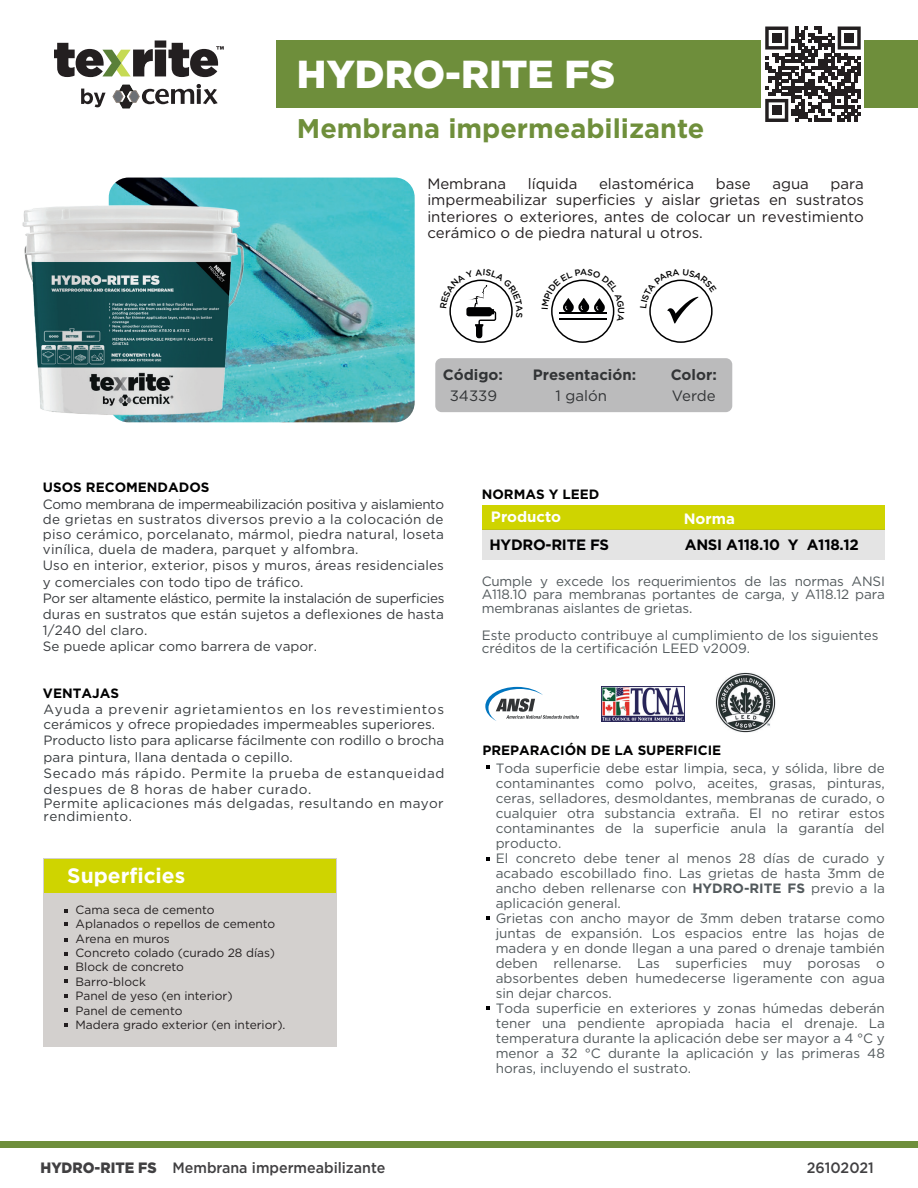
<style>
.page{position:relative;width:918px;height:1188px;background:#fff}
.page>*{position:absolute;margin:0;border:0;box-sizing:border-box;transform-origin:0 0}
.t1{font:900 39px "Gotham";color:#fff}
.t2{font:700 27px "Gotham";color:#6f8f3b}
.t3{font:700 20.85px "Gotham";color:#fff}
.t4{font:15px/16.5px "Gotham";color:#231f20;text-align:justify}
.t5{font:500 15px "Gotham";color:#414042;scale:.95 1}
.t6{font:700 15px "Gotham";letter-spacing:-.02em;color:#000001}
.t7{font:700 15px "Gotham";color:#323436}
.t8{font:700 15px "Gotham";color:#fff}
.t9{font:15px "Gotham";color:#323436}
.t10{font:13.5px/15px "Gotham";color:#52595c}
.t11{font:13.5px/15.8px "Gotham";letter-spacing:.005em;color:#383b3e}
.t12{font:13.5px/15.9px "Gotham";letter-spacing:.025em;color:#373b3e}
.t13{font:700 13.5px "Gotham";color:#000001}
.t14{font:12px/14.4px "Gotham";color:#231f20}
.t15{font:500 8.85px "Gotham";color:#000001}
.s1{font-weight:700}
.s2{font-weight:900}
</style>
<div class="page">
<div style="left:435px;top:358px;width:297px;height:54px;background:#bbbbbc;border-radius:6px"></div>
<div style="left:44px;top:859px;width:293px;height:188px;background:#d3d0ce"></div>
<div style="left:44px;top:860px;width:292px;height:33px;background:#cfd400"></div>
<svg style="left:64px;top:952px;width:3px;height:4px"></svg>
<svg style="left:64px;top:966px;width:3px;height:4px"></svg>
<svg style="left:64px;top:1008px;width:3px;height:4px"></svg>
<svg style="left:64px;top:994px;width:3px;height:4px"></svg>
<svg style="left:485px;top:687px;width:94px;height:34px"></svg>
<img style="left:601px;top:687px;width:83px;height:34px">
<div style="left:482px;top:505px;width:403px;height:24px;background:#cfd400"></div>
<div style="left:482px;top:529px;width:403px;height:31px;background:#e4e4e4"></div>
<img style="left:715px;top:672px;width:61px;height:61px">
<svg style="left:486px;top:765px;width:3px;height:4px"></svg>
<svg style="left:486px;top:857px;width:3px;height:4px"></svg>
<svg style="left:486px;top:916px;width:3px;height:4px"></svg>
<svg style="left:486px;top:1006px;width:3px;height:4px"></svg>
<img style="left:109px;top:178px;width:306px;height:244px">
<svg style="left:54px;top:40px;width:170px;height:37px"></svg>
<svg style="left:113px;top:84px;width:105px;height:24px"></svg>
<svg style="left:81px;top:89px;width:25px;height:18px"></svg>
<div style="left:277px;top:40px;width:641px;height:68px;background:#6e8e3b"></div>
<div style="left:0;top:1141px;width:918px;height:7px;background:#6e8e3b"></div>
<img style="left:22px;top:202px;width:223px;height:216px">
<div style="left:762px;top:23px;width:102px;height:102px;background:#fff"></div>
<svg style="left:765px;top:27px;width:96px;height:95px"></svg>
<div style="left:772px;top:33px;width:10px;height:10px;background:#231f20"></div>
<div style="left:844px;top:33px;width:10px;height:10px;background:#231f20"></div>
<div style="left:772px;top:106px;width:10px;height:9px;background:#231f20"></div>
<svg style="left:649px;top:279px;width:64px;height:45px"></svg>
<svg style="left:449px;top:279px;width:64px;height:59px"></svg>
<svg style="left:551px;top:279px;width:64px;height:42px"></svg>
<h1 class="t1" style="left:297px;top:48px;width:320px">HYDRO-RITE FS</h1>
<h2 class="t2" style="left:297px;top:111px;width:409px">Membrana impermeabilizante</h2>
<p class="t4" style="left:427px;top:175px;width:80px">Membrana</p>
<p class="t4" style="left:528px;top:175px;width:51px">líquida</p>
<p class="t4" style="left:599px;top:175px;width:97px">elastomérica</p>
<p class="t4" style="left:716px;top:175px;width:36px">base</p>
<p class="t4" style="left:772px;top:175px;width:38px">agua</p>
<p class="t4" style="left:427px;top:175px;width:438px;text-indent:403px">para impermeabilizar superficies y aislar grietas en sustratos interiores o exteriores, antes de colocar un revestimiento cerámico o de piedra natural u otros.</p>
<p class="t15" style="left:627px;top:307px;width:8px;rotate:90deg">U</p>
<p class="t7" style="left:443px;top:365px;width:62px">Código:</p>
<p class="t7" style="left:533px;top:365px;width:105px">Presentación:</p>
<p class="t7" style="left:671px;top:365px;width:48px">Color:</p>
<p class="t9" style="left:450px;top:386px;width:49px">34339</p>
<p class="t9" style="left:556px;top:386px;width:53px">1 galón</p>
<p class="t9" style="left:672px;top:386px;width:45px">Verde</p>
<p class="t13" style="left:43px;top:478px;width:168px">USOS RECOMENDADOS</p>
<p class="t11" style="left:43px;top:496px;width:403px">Como membrana de impermeabilización positiva y aislamiento de grietas en sustratos diversos previo a la colocación de piso cerámico, porcelanato, mármol, piedra natural, loseta vinílica, duela de madera, parquet y alfombra.<br>Uso en interior, exterior, pisos y muros, áreas residenciales y comerciales con todo tipo de tráfico.<br>Por ser altamente elástico, permite la instalación de superficies duras en sustratos que están sujetos a deflexiones de hasta 1/240 del claro.<br>Se puede aplicar como barrera de vapor.</p>
<p class="t13" style="left:43px;top:685px;width:78px">VENTAJAS</p>
<p class="t12" style="left:44px;top:701px;width:402px">Ayuda a prevenir agrietamientos en los revestimientos cerámicos y ofrece propiedades impermeables superiores.<br>Producto listo para aplicarse fácilmente con rodillo o brocha para pintura, llana dentada o cepillo.<br>Secado más rápido. Permite la prueba de estanqueidad despues de 8 horas de haber curado.</p>
<p class="t12" style="left:44px;top:796px;width:402px;line-height:13.5px">Permite aplicaciones más delgadas, resultando en mayor rendimiento.</p>
<h3 class="t3" style="left:67px;top:862px;width:119px">Superficies</h3>
<p class="t14" style="left:76px;top:902px;width:212px">Cama seca de cemento<br>Aplanados o repellos de cemento<br>Arena en muros<br>Concreto colado (curado 28 días)<br>Block de concreto<br>Barro-block<br>Panel de yeso (en interior)<br>Panel de cemento<br>Madera grado exterior (en interior).</p>
<p class="t13" style="left:482px;top:486px;width:119px">NORMAS Y LEED</p>
<p class="t8" style="left:491px;top:506px;width:72px">Producto</p>
<p class="t8" style="left:684px;top:503px;width:53px">Norma</p>
<p class="t8" style="left:684px;top:509px;width:53px">Norma</p>
<p class="t6" style="left:489px;top:535px;width:121px">HYDRO-RITE FS</p>
<p class="t6" style="left:685px;top:535px;width:176px">ANSI A118.10 Y A118.12</p>
<p class="t10" style="left:482px;top:574px;width:405px;line-height:13.5px;text-align:justify">Cumple y excede los requerimientos de las normas ANSI A118.10 para membranas portantes de carga, y A118.12 para membranas aislantes de grietas.</p>
<p class="t10" style="left:482px;top:628px;width:398px;line-height:13.5px">Este producto contribuye al cumplimiento de los siguientes créditos de la certificación LEED v2009.</p>
<p class="t13" style="left:482px;top:741px;width:240px">PREPARACIÓN DE LA SUPERFICIE</p>
<p class="t10" style="left:496px;top:760px;width:391px">Toda superficie debe estar limpia, seca, y sólida, libre de contaminantes como polvo, aceites, grasas, pinturas, ceras, selladores, desmoldantes, membranas de curado, o cualquier otra substancia extraña. El no retirar estos contaminantes de la superficie anula la garantía del producto.<br>El concreto debe tener al menos 28 días de curado y acabado escobillado fino. Las grietas de hasta 3mm de ancho deben rellenarse con <span class="s1">HYDRO-RITE FS</span> previo a la aplicación general.<br>Grietas con ancho mayor de 3mm deben tratarse como juntas de expansión. Los espacios entre las hojas de madera y en donde llegan a una pared o drenaje también deben rellenarse. Las superficies muy porosas o absorbentes deben humedecerse ligeramente con agua sin dejar charcos.<br>Toda superficie en exteriores y zonas húmedas deberán tener una pendiente apropiada hacia el drenaje. La temperatura durante la aplicación debe ser mayor a 4 °C y menor a 32 °C durante la aplicación y las primeras 48 horas, incluyendo el sustrato.</p>
<p class="t5" style="left:40px;top:1158px;width:365px"><span class="s2">HYDRO-RITE FS</span> Membrana impermeabilizante</p>
<p class="t5" style="left:807px;top:1158px;width:72px">26102021</p>
</div>
